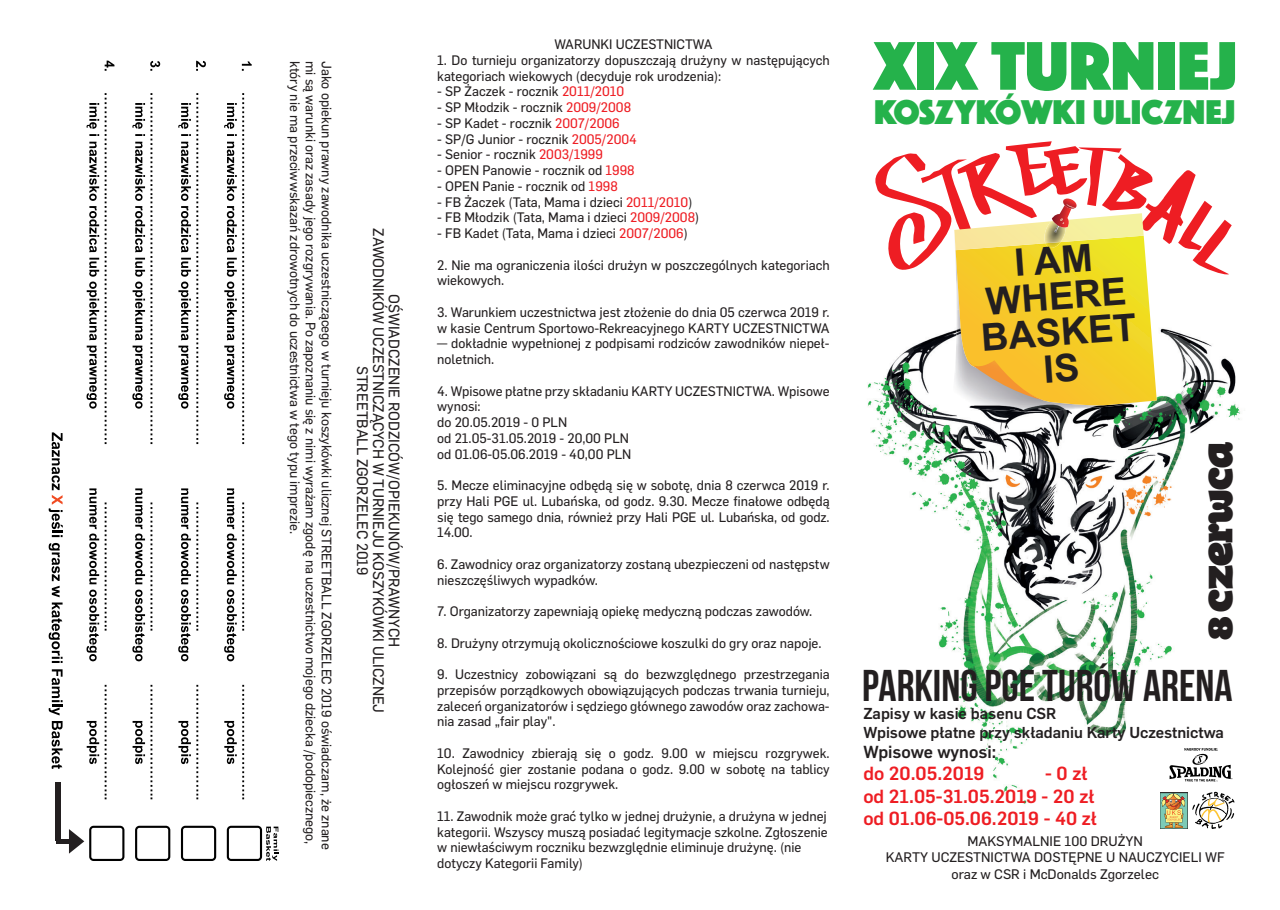
<style>
.page{position:relative;width:1280px;height:910px;background:#fff}
.page>*{position:absolute;margin:0;border:0;box-sizing:border-box;transform-origin:0 0}
.t1{font:71.4px "Phosphate Solid";color:#25b24b}
.t2{font:700 44.4px "Bebas Neue";color:#231f20}
.t3{font:700 37.8px/36.3px "Arial";color:#231f20;text-align:center}
.t4{font:35.7px "Phosphate Solid";color:#25b24b}
.t5{font:33.15px "Shire Types Pro Worcestershire";letter-spacing:-.01em;color:#231f20}
.t6{font:500 18.6px/22.4px "Flama";color:#ee1d23}
.t7{font:500 17.1px "Flama";color:#231f20}
.t8{font:500 15.6px/18.6px "Flama";color:#231f20}
.t9{font:15px/15.8px "Flama Basic";color:#231f20;text-align:center}
.t10{font:13.65px/16.4px "Flama Basic";color:#231f20;text-align:center}
.t11{font:13.5px/15.8px "Flama Basic";color:#231f20}
.s1{color:#ee1d23}
</style>
<div class="page">
<svg style="left:105px;top:61px;width:147px;height:10px"></svg>
<svg style="left:87px;top:685px;width:20px;height:114px"></svg>
<svg style="left:87px;top:488px;width:20px;height:173px"></svg>
<svg style="left:87px;top:93px;width:20px;height:351px"></svg>
<svg style="left:133px;top:685px;width:19px;height:114px"></svg>
<svg style="left:178px;top:685px;width:20px;height:114px"></svg>
<svg style="left:224px;top:685px;width:20px;height:114px"></svg>
<svg style="left:132px;top:488px;width:20px;height:173px"></svg>
<svg style="left:178px;top:488px;width:20px;height:173px"></svg>
<svg style="left:224px;top:488px;width:20px;height:173px"></svg>
<svg style="left:132px;top:93px;width:20px;height:351px"></svg>
<svg style="left:178px;top:93px;width:20px;height:351px"></svg>
<svg style="left:224px;top:93px;width:20px;height:351px"></svg>
<svg style="left:49px;top:543px;width:14px;height:120px"></svg>
<svg style="left:49px;top:669px;width:14px;height:46px"></svg>
<svg style="left:52px;top:721px;width:11px;height:48px"></svg>
<svg style="left:49px;top:432px;width:14px;height:105px"></svg>
<svg style="left:181px;top:826px;width:35px;height:35px"></svg>
<svg style="left:135px;top:826px;width:35px;height:35px"></svg>
<svg style="left:227px;top:826px;width:52px;height:35px"></svg>
<div style="left:56px;top:782px;width:5px;height:59px;background:#231f20"></div>
<div style="left:56px;top:839px;width:23px;height:5px;background:#231f20"></div>
<svg style="left:69px;top:826px;width:55px;height:35px"></svg>
<img style="left:867px;top:383px;width:140px;height:410px">
<img style="left:1108px;top:367px;width:132px;height:370px">
<img style="left:1007px;top:411px;width:101px;height:393px">
<svg style="left:1160px;top:791px;width:75px;height:38px"></svg>
<svg style="left:1169px;top:748px;width:63px;height:34px"></svg>
<img style="left:950px;top:405px;width:192px;height:6px">
<svg style="left:873px;top:141px;width:360px;height:264px"></svg>
<p class="t11" style="left:304px;top:61px;width:475px;rotate:90deg">który nie ma przeciwwskazań zdrowotnych do uczestnictwa w tego typu imprezie.</p>
<p class="t11" style="left:319px;top:61px;width:785px;rotate:90deg">mi są warunki oraz zasady jego rozgrywania. Po zapoznaniu się z nimi wyrażam zgodę na uczestnictwo mojego dziecka /podopiecznego,</p>
<p class="t11" style="left:335px;top:61px;width:790px;rotate:90deg">Jako opiekun prawny zawodnika uczestniczącego w turnieju koszykówki ulicznej STREETBALL ZGORZELEC 2019 oświadczam, że znane</p>
<p class="t9" style="left:403px;top:228px;width:486px;rotate:90deg">OŚWIADCZENIE RODZICÓW/OPIEKUNÓW/PRAWNYCH<br>ZAWODNIKÓW UCZESTNICZĄCYCH W TURNIEJU KOSZYKÓWKI ULICZNEJ<br>STREETBALL ZGORZELEC 2019</p>
<p class="t11" style="left:554px;top:35px;width:160px">WARUNKI UCZESTNICTWA</p>
<p class="t11" style="left:437px;top:51px;width:394px">1. Do turnieju organizatorzy dopuszczają drużyny w następujących kategoriach wiekowych (decyduje rok urodzenia):</p>
<p class="t11" style="left:437px;top:83px;width:189px">- SP Żaczek - rocznik <span class="s1">2011/2010</span></p>
<p class="t11" style="left:437px;top:99px;width:195px">- SP Młodzik - rocznik <span class="s1">2009/2008</span></p>
<p class="t11" style="left:437px;top:114px;width:184px">- SP Kadet - rocznik <span class="s1">2007/2006</span></p>
<p class="t11" style="left:437px;top:130px;width:201px">- SP/G Junior - rocznik <span class="s1">2005/2004</span></p>
<p class="t11" style="left:437px;top:146px;width:167px">- Senior - rocznik <span class="s1">2003/1999</span></p>
<p class="t11" style="left:437px;top:162px;width:199px">- OPEN Panowie - rocznik od <span class="s1">1998</span></p>
<p class="t11" style="left:437px;top:177px;width:182px">- OPEN Panie - rocznik od <span class="s1">1998</span></p>
<p class="t11" style="left:437px;top:193px;width:257px">- FB Żaczek (Tata, Mama i dzieci <span class="s1">2011/2010</span>)</p>
<p class="t11" style="left:437px;top:209px;width:264px">- FB Młodzik (Tata, Mama i dzieci <span class="s1">2009/2008</span>)</p>
<p class="t11" style="left:437px;top:225px;width:252px">- FB Kadet (Tata, Mama i dzieci <span class="s1">2007/2006</span>)</p>
<p class="t11" style="left:437px;top:256px;width:394px">2. Nie ma ograniczenia ilości drużyn w poszczególnych kategoriach wiekowych.</p>
<p class="t11" style="left:437px;top:303px;width:394px">3. Warunkiem uczestnictwa jest złożenie do dnia 05 czerwca 2019 r. w kasie Centrum Sportowo-Rekreacyjnego KARTY UCZESTNICTWA</p>
<p class="t11" style="left:437px;top:335px;width:394px">— dokładnie wypełnionej z podpisami rodziców zawodników niepeł&shy;noletnich.</p>
<p class="t11" style="left:437px;top:382px;width:394px">4. Wpisowe płatne przy składaniu KARTY UCZESTNICTWA. Wpisowe wynosi:<br>do 20.05.2019 - 0 PLN<br>od 21.05-31.05.2019 - 20,00 PLN<br>od 01.06-05.06.2019 - 40,00 PLN</p>
<p class="t11" style="left:437px;top:477px;width:394px;text-align:justify">5. Mecze eliminacyjne odbędą się w sobotę, dnia 8 czerwca 2019 r. przy Hali PGE ul. Lubańska, od godz. 9.30. Mecze finałowe odbędą się tego samego dnia, również przy Hali PGE ul. Lubańska, od godz.<br>14.00.</p>
<p class="t11" style="left:437px;top:555px;width:394px">6. Zawodnicy oraz organizatorzy zostaną ubezpieczeni od następstw nieszczęśliwych wypadków.</p>
<p class="t11" style="left:437px;top:603px;width:377px">7. Organizatorzy zapewniają opiekę medyczną podczas zawodów.</p>
<p class="t11" style="left:437px;top:634px;width:386px">8. Drużyny otrzymują okolicznościowe koszulki do gry oraz napoje.</p>
<p class="t11" style="left:437px;top:666px;width:394px;text-align:justify">9. Uczestnicy zobowiązani są do bezwzględnego przestrzegania przepisów porządkowych obowiązujących podczas trwania turnieju, zaleceń organizatorów i sędziego głównego zawodów oraz zachowa&shy;nia zasad „fair play".</p>
<p class="t11" style="left:437px;top:744px;width:394px;text-align:justify">10. Zawodnicy zbierają się o godz. 9.00 w miejscu rozgrywek.<br>Kolejność gier zostanie podana o godz. 9.00 w sobotę na tablicy ogłoszeń w miejscu rozgrywek.</p>
<p class="t11" style="left:437px;top:807px;width:392px">11. Zawodnik może grać tylko w jednej drużynie, a drużyna w jednej kategorii. Wszyscy muszą posiadać legitymacje szkolne. Zgłoszenie w niewłaściwym roczniku bezwzględnie eliminuje drużynę. (nie dotyczy Kategorii Family)</p>
<h1 class="t1" style="left:874px;top:15px;width:365px">XIX TURNIEJ</h1>
<h3 class="t4" style="left:874px;top:87px;width:363px">KOSZYKÓWKI ULICZNEJ</h3>
<h3 class="t3" style="left:975px;top:247px;width:157px;rotate:-4deg">I AM<br>WHERE<br>BASKET<br>IS</h3>
<h3 class="t5" style="left:1202px;top:640px;width:200px;rotate:-90deg">8 CZERWCA</h3>
<h2 class="t2" style="left:862px;top:661px;width:372px">PARKING PGE TURÓW ARENA</h2>
<p class="t8" style="left:863px;top:703px;width:362px">Zapisy w kasie basenu CSR<br>Wpisowe płatne przy składaniu Karty Uczestnictwa</p>
<p class="t7" style="left:863px;top:740px;width:134px">Wpisowe wynosi:</p>
<h3 class="t6" style="left:863px;top:761px;width:123px">do 20.05.2019</h3>
<h3 class="t6" style="left:863px;top:761px;width:235px;text-indent:182px">- 0 zł od 21.05-31.05.2019 - 20 zł od 01.06-05.06.2019 - 40 zł</h3>
<p class="t10" style="left:886px;top:832px;width:341px">MAKSYMALNIE 100 DRUŻYN<br>KARTY UCZESTNICTWA DOSTĘPNE U NAUCZYCIELI WF oraz w CSR i McDonalds Zgorzelec</p>
</div>
